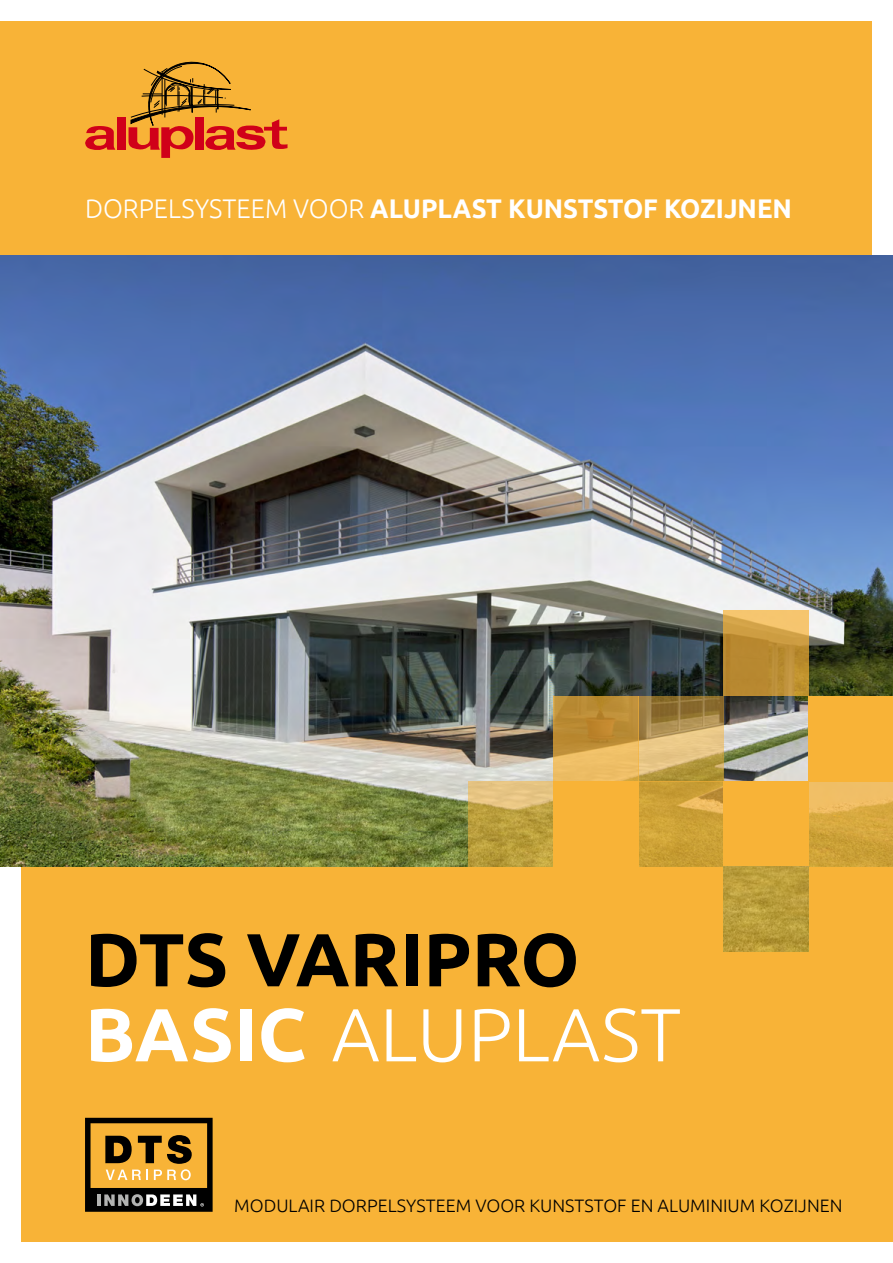
<style>
.page{position:relative;width:893px;height:1263px;background:#fff}
.page>*{position:absolute;margin:0;border:0;box-sizing:border-box;transform-origin:0 0}
.t1{font:700 75px/75px "Ubuntu";color:#000}
.t2{font:700 27px "Ubuntu";color:#fff;scale:.95 1}
.t3{font:300 18px "Ubuntu";color:#000}
.s1{font-weight:300}
.s2{color:#fff}
.s3{font-weight:300;color:#fff}
</style>
<div class="page">
<div style="left:21px;top:866px;width:872px;height:376px;background:#f8b337"></div>
<div style="left:0;top:21px;width:872px;height:235px;background:#f8b337"></div>
<svg style="left:85px;top:1118px;width:128px;height:94px"></svg>
<img style="left:0;top:256px;width:893px;height:610px">
<svg style="left:808px;top:781px;width:85px;height:85px;background:#dbac47"></svg>
<div style="left:808px;top:696px;width:85px;height:85px;background:#f8b337"></div>
<svg style="left:638px;top:781px;width:85px;height:85px;background:#cda138"></svg>
<svg style="left:638px;top:696px;width:85px;height:85px;background:#bb9c58"></svg>
<div style="left:723px;top:781px;width:85px;height:85px;background:#f8b337"></div>
<svg style="left:723px;top:611px;width:85px;height:85px;background:#c7983e"></svg>
<div style="left:553px;top:781px;width:85px;height:85px;background:#f8b337"></div>
<svg style="left:553px;top:696px;width:85px;height:85px;background:#ce9e46"></svg>
<svg style="left:468px;top:781px;width:85px;height:85px;background:#c6a950"></svg>
<svg style="left:723px;top:866px;width:85px;height:85px;background:#b99d3a"></svg>
<svg style="left:85px;top:126px;width:30px;height:24px"></svg>
<div style="left:118px;top:117px;width:8px;height:33px;background:#d00019"></div>
<svg style="left:129px;top:61px;width:158px;height:97px"></svg>
<h2 class="t2" style="left:85px;top:192px;width:746px"><span class="s1">DORPELSYSTEEM VOOR</span> ALUPLAST KUNSTSTOF KOZIJNEN</h2>
<h1 class="t1" style="left:85px;top:921px;width:598px">DTS VARIPRO<br><span class="s2">BASIC</span> <span class="s3">ALUPLAST</span></h1>
<p class="t3" style="left:234px;top:1194px;width:610px">MODULAIR DORPELSYSTEEM VOOR KUNSTSTOF EN ALUMINIUM KOZIJNEN</p>
</div>
